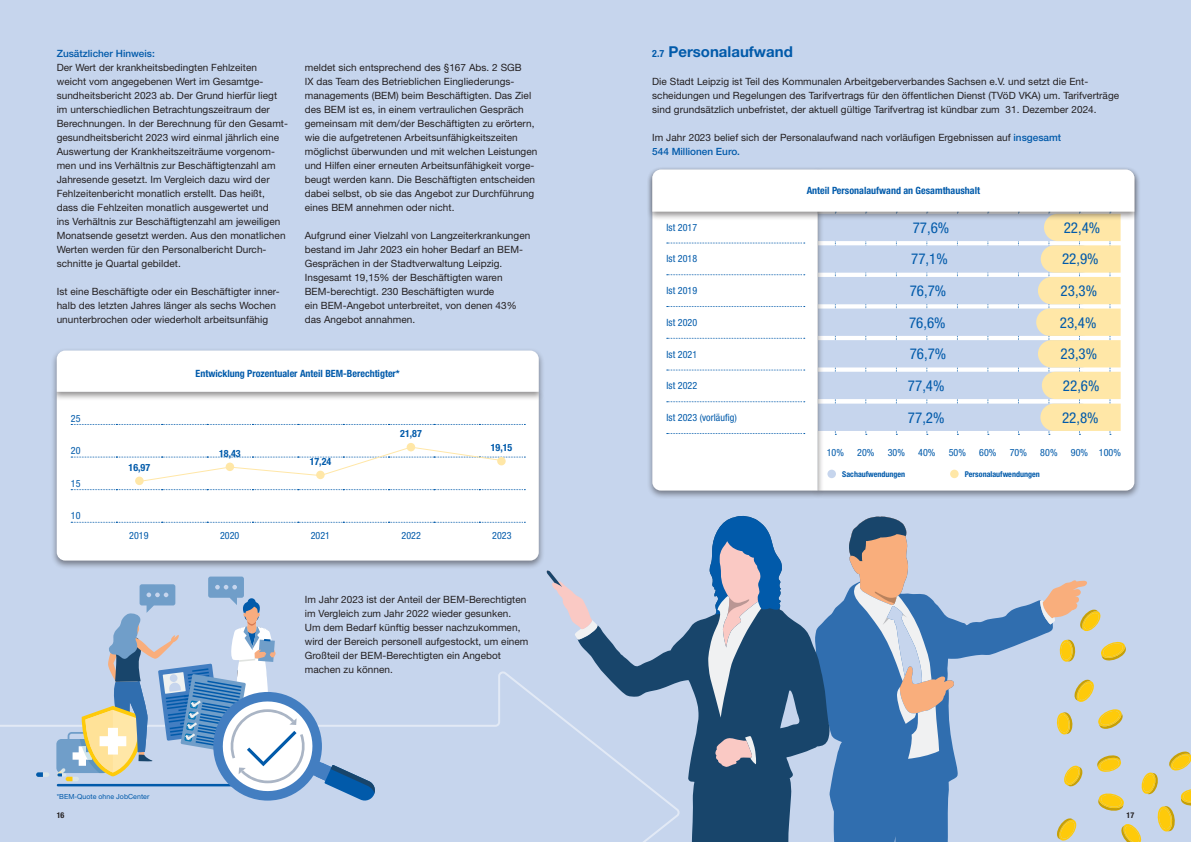
<style>
.page{position:relative;width:1191px;height:842px;background:#c6d5ed}
.page>*{position:absolute;margin:0;border:0;box-sizing:border-box;transform-origin:0 0}
.t1{font:condensed 15px/31.7px "Helvetica Neue LT Std";color:#015aaa}
.t2{font:700 15px "Helvetica Neue LT Std";color:#015aaa}
.t3{font:10px/14px "Helvetica Neue LT Std";letter-spacing:.005em;color:#231f20}
.t4{font:condensed 10px "Helvetica Neue LT Std";letter-spacing:.005em;color:#015aaa}
.t5{font:700 condensed 10px "Helvetica Neue LT Std";color:#015aaa}
.t6{font:500 10px "Helvetica Neue LT Std";color:#015aaa}
.t7{font:700 condensed 8px "Helvetica Neue LT Std";color:#015aaa}
.t8{font:700 condensed 8px "Helvetica Neue LT Std";color:#231f20}
.t9{font:7px "Helvetica Neue LT Std";letter-spacing:.005em;color:#015aaa}
.s1{font-stretch:condensed;font-size:10px}
.s2{font-weight:500;color:#015aaa}
</style>
<div class="page">
<div style="left:51px;top:389px;width:494px;height:180px;background:#231f20;opacity:.5"></div>
<div style="left:57px;top:401px;width:482px;height:160px;background:#fff"></div>
<div style="left:51px;top:347px;width:494px;height:54px;background:#231f20;opacity:.5"></div>
<div style="left:57px;top:351px;width:482px;height:41px;background:#fff"></div>
<svg style="left:71px;top:489px;width:454px;height:1px"></svg>
<svg style="left:71px;top:522px;width:454px;height:1px"></svg>
<svg style="left:71px;top:424px;width:454px;height:1px"></svg>
<svg style="left:135px;top:477px;width:9px;height:8px"></svg>
<div style="left:407px;top:443px;width:8px;height:8px;background:#ffe7a7;border-radius:50%"></div>
<div style="left:811px;top:166px;width:329px;height:334px;background:#231f20;opacity:.5"></div>
<div style="left:824px;top:435px;width:310px;height:56px;background:#fff"></div>
<div style="left:646px;top:166px;width:178px;height:334px;background:#231f20;opacity:.5"></div>
<div style="left:652px;top:435px;width:165px;height:56px;background:#fff"></div>
<div style="left:646px;top:166px;width:494px;height:54px;background:#231f20;opacity:.5"></div>
<svg style="left:652px;top:170px;width:482px;height:265px"></svg>
<svg style="left:1057px;top:818px;width:19px;height:23px"></svg>
<svg style="left:1064px;top:765px;width:18px;height:22px"></svg>
<svg style="left:1097px;top:751px;width:94px;height:91px"></svg>
<svg style="left:1074px;top:679px;width:20px;height:23px"></svg>
<svg style="left:1056px;top:712px;width:17px;height:23px"></svg>
<svg style="left:1098px;top:709px;width:25px;height:20px"></svg>
<svg style="left:1059px;top:639px;width:17px;height:23px"></svg>
<svg style="left:1101px;top:641px;width:25px;height:20px"></svg>
<svg style="left:830px;top:593px;width:219px;height:249px"></svg>
<svg style="left:1040px;top:580px;width:61px;height:52px"></svg>
<svg style="left:847px;top:516px;width:107px;height:243px"></svg>
<svg style="left:578px;top:610px;width:252px;height:232px;fill:#18456b"></svg>
<svg style="left:715px;top:736px;width:41px;height:31px"></svg>
<svg style="left:546px;top:570px;width:52px;height:70px"></svg>
<svg style="left:708px;top:515px;width:74px;height:202px;background:#6484a6"></svg>
<svg style="left:0;top:670px;width:680px;height:172px"></svg>
<div style="left:950px;top:470px;width:8px;height:8px;background:#ffe7a7;border-radius:50%"></div>
<div style="left:827px;top:470px;width:9px;height:8px;background:#c6d5ed;border-radius:50%"></div>
<svg style="left:71px;top:446px;width:454px;height:37px;background:#fbfcfa"></svg>
<svg style="left:56px;top:739px;width:52px;height:34px"></svg>
<div style="left:36px;top:772px;width:13px;height:5px;background:#dbe5e7;border-radius:2px"></div>
<svg style="left:36px;top:772px;width:7px;height:5px"></svg>
<svg style="left:57px;top:576px;width:319px;height:226px"></svg>
<p class="t6" style="left:57px;top:47px;width:100px">Zusätzlicher Hinweis:</p>
<p class="t3" style="left:57px;top:60px;width:233px">Der Wert der krankheitsbedingten Fehlzeiten weicht vom angegebenen Wert im Gesamtge&shy;sundheitsbericht 2023 ab. Der Grund hierfür liegt im unterschiedlichen Betrachtungszeitraum der Berechnungen. In der Berechnung für den Gesamt&shy;gesundheitsbericht 2023 wird einmal jährlich eine Auswertung der Krankheitszeiträume vorgenom&shy;men und ins Verhältnis zur Beschäftigtenzahl am Jahresende gesetzt. Im Vergleich dazu wird der Fehlzeitenbericht monatlich erstellt. Das heißt, dass die Fehlzeiten monatlich ausgewertet und<br>ins Verhältnis zur Beschäftigtenzahl am jeweiligen Monatsende gesetzt werden. Aus den monatlichen Werten werden für den Personalbericht Durch&shy;schnitte je Quartal gebildet.</p>
<p class="t3" style="left:57px;top:284px;width:224px">Ist eine Beschäftigte oder ein Beschäftigter inner&shy;halb des letzten Jahres länger als sechs Wochen ununterbrochen oder wiederholt arbeitsunfähig</p>
<p class="t3" style="left:305px;top:60px;width:234px">meldet sich entsprechend des §167 Abs. 2 SGB<br>IX das Team des Betrieblichen Eingliederungs&shy;managements (BEM) beim Beschäftigten. Das Ziel des BEM ist es, in einem vertraulichen Gespräch gemeinsam mit dem/der Beschäftigten zu erörtern, wie die aufgetretenen Arbeitsunfähigkeitszeiten möglichst überwunden und mit welchen Leistungen und Hilfen einer erneuten Arbeitsunfähigkeit vorge&shy;beugt werden kann. Die Beschäftigten entscheiden dabei selbst, ob sie das Angebot zur Durchführung eines BEM annehmen oder nicht.</p>
<p class="t3" style="left:305px;top:228px;width:227px">Aufgrund einer Vielzahl von Langzeiterkrankungen bestand im Jahr 2023 ein hoher Bedarf an BEM-Gesprächen in der Stadtverwaltung Leipzig.<br>Insgesamt 19,15% der Beschäftigten waren BEM-berechtigt. 230 Beschäftigten wurde<br>ein BEM-Angebot unterbreitet, von denen 43% das Angebot annahmen.</p>
<p class="t4" style="left:71px;top:412px;width:11px">25</p>
<p class="t4" style="left:71px;top:445px;width:11px">20</p>
<p class="t4" style="left:71px;top:477px;width:11px">15</p>
<p class="t4" style="left:71px;top:510px;width:11px">10</p>
<p class="t5" style="left:196px;top:367px;width:206px">Entwicklung Prozentualer Anteil BEM-Berechtigter*</p>
<p class="t5" style="left:129px;top:461px;width:23px">16,97</p>
<p class="t5" style="left:219px;top:447px;width:23px">18,43</p>
<p class="t5" style="left:310px;top:455px;width:23px">17,24</p>
<p class="t5" style="left:400px;top:427px;width:23px">21,87</p>
<p class="t5" style="left:491px;top:441px;width:23px">19,15</p>
<p class="t4" style="left:129px;top:530px;width:21px">2019</p>
<p class="t4" style="left:220px;top:530px;width:21px">2020</p>
<p class="t4" style="left:311px;top:530px;width:21px">2021</p>
<p class="t4" style="left:401px;top:530px;width:21px">2022</p>
<p class="t4" style="left:492px;top:530px;width:21px">2023</p>
<p class="t3" style="left:305px;top:592px;width:225px">Im Jahr 2023 ist der Anteil der BEM-Berechtigten im Vergleich zum Jahr 2022 wieder gesunken.<br>Um dem Bedarf künftig besser nachzukommen, wird der Bereich personell aufgestockt, um einem Großteil der BEM-Berechtigten ein Angebot machen zu können.</p>
<p class="t9" style="left:57px;top:792px;width:94px">*BEM-Quote ohne JobCenter</p>
<h1 class="t2" style="left:652px;top:42px;width:142px"><span class="s1">2.7</span> Personalaufwand</h1>
<p class="t3" style="left:652px;top:74px;width:468px">Die Stadt Leipzig ist Teil des Kommunalen Arbeitgeberverbandes Sachsen e.V. und setzt die Ent&shy;scheidungen und Regelungen des Tarifvertrags für den öffentlichen Dienst (TVöD VKA) um. Tarifverträge sind grundsätzlich unbefristet, der aktuell gültige Tarifvertrag ist kündbar zum 31. Dezember 2024.</p>
<p class="t3" style="left:652px;top:130px;width:410px">Im Jahr 2023 belief sich der Personalaufwand nach vorläufigen Ergebnissen auf <span class="s2">insgesamt<br>544 Millionen Euro.</span></p>
<p class="t4" style="left:666px;top:221px;width:32px">Ist 2017</p>
<p class="t4" style="left:666px;top:253px;width:32px">Ist 2018</p>
<p class="t4" style="left:666px;top:285px;width:32px">Ist 2019</p>
<p class="t4" style="left:666px;top:317px;width:32px">Ist 2020</p>
<p class="t4" style="left:666px;top:348px;width:32px">Ist 2021</p>
<p class="t4" style="left:666px;top:380px;width:32px">Ist 2022</p>
<p class="t4" style="left:666px;top:412px;width:72px">Ist 2023 (vorläufig)</p>
<p class="t5" style="left:806px;top:185px;width:175px">Anteil Personalaufwand an Gesamthaushalt</p>
<h1 class="t1" style="left:912px;top:211px;width:38px">77,6%</h1>
<h1 class="t1" style="left:1063px;top:211px;width:38px">22,4%</h1>
<h1 class="t1" style="left:909px;top:243px;width:39px">77,1%<br>76,7%</h1>
<h1 class="t1" style="left:909px;top:306px;width:38px">76,6%</h1>
<h1 class="t1" style="left:909px;top:338px;width:38px">76,7%</h1>
<h1 class="t1" style="left:908px;top:370px;width:38px">77,4%<br>77,2%</h1>
<h1 class="t1" style="left:1060px;top:243px;width:39px">22,9%<br>23,3%</h1>
<h1 class="t1" style="left:1060px;top:306px;width:38px">23,4%</h1>
<h1 class="t1" style="left:1060px;top:338px;width:40px">23,3%<br>22,6%<br>22,8%</h1>
<p class="t4" style="left:826px;top:447px;width:19px">10%</p>
<p class="t4" style="left:857px;top:447px;width:19px">20%</p>
<p class="t4" style="left:887px;top:447px;width:19px">30%</p>
<p class="t4" style="left:918px;top:447px;width:19px">40%</p>
<p class="t4" style="left:948px;top:447px;width:19px">50%</p>
<p class="t4" style="left:979px;top:447px;width:19px">60%</p>
<p class="t4" style="left:1009px;top:447px;width:19px">70%</p>
<p class="t4" style="left:1040px;top:447px;width:19px">80%</p>
<p class="t4" style="left:1070px;top:447px;width:52px">90% 100%</p>
<p class="t7" style="left:842px;top:469px;width:64px">Sachaufwendungen</p>
<p class="t7" style="left:965px;top:469px;width:76px">Personalaufwendungen</p>
<p class="t8" style="left:57px;top:811px;width:9px">16</p>
<p class="t8" style="left:1126px;top:811px;width:9px">17</p>
</div>
